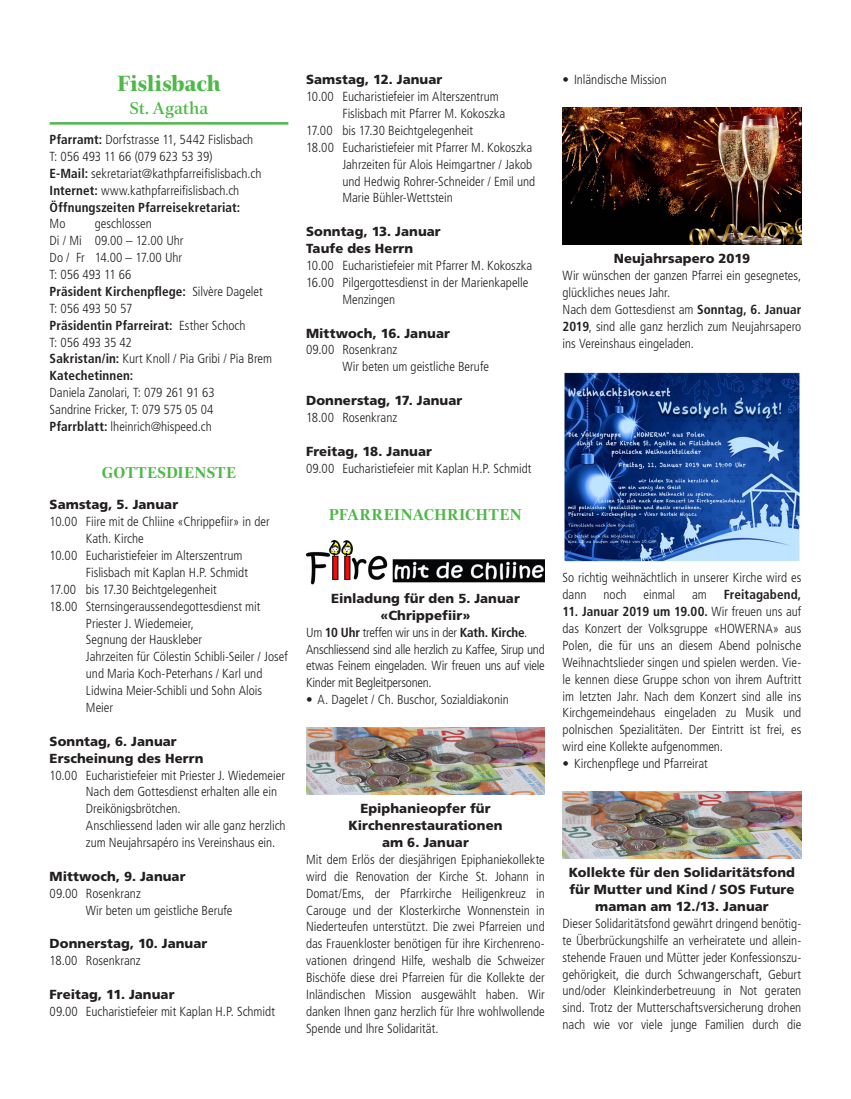
<style>
.page{position:relative;width:851px;height:1099px;background:#fff}
.page>*{position:absolute;margin:0;border:0;box-sizing:border-box;transform-origin:0 0}
.K3_Pfarrei_Kopf{font:800 22.5px "Civita";letter-spacing:-.015em;color:#4eb848}
.K3_Pfarrei_Kopf-2{font:500 17.5px "Civita";letter-spacing:-.005em;color:#4eb848}
._61_Kalender_Titel_I{font:700 16.12px "Civita";letter-spacing:.005em;color:#4eb848}
.M3_Mitteilungen_Inha{font:300 condensed 13.12px/16.9px "Frutiger LT Std";color:#231f20;text-align:justify}
.K8_Gottesdienst_Term{font:300 condensed 13.12px/16.9px "Frutiger LT Std";color:#231f20}
.K4_Pfarrei_Adresskop{font:300 condensed 13.12px/16.9px "Frutiger LT Std";color:#231f20}
.K7_Gottesdienst_Datu{font:900 13.12px "Frutiger LT Std";letter-spacing:.005em;color:#231f20}
.M2_Mitteilungen_Unte{font:900 13.12px/16.9px "Frutiger LT Std";letter-spacing:.005em;color:#231f20;text-align:center}
.M33_Mitteilungen_Inh{font:300 condensed 13.12px/16.9px "Frutiger LT Std";letter-spacing:-.02em;color:#231f20;text-align:justify}
.M4_Mitteilung_Aufzäl{font:300 condensed 13.12px "Frutiger LT Std";color:#231f20}
.K4_Pfarrei_Adresskop-2{font:700 condensed 13.12px/16.9px "Frutiger LT Std";letter-spacing:.005em;color:#231f20}
.K4_Pfarrei_Adresskop-3{font:300 condensed 13.12px/16.9px "Frutiger LT Std";letter-spacing:-.02em;color:#231f20}
.M3_Mitteilungen_Inha-2{font:700 condensed 13.12px "Frutiger LT Std";letter-spacing:.005em;color:#231f20}
.s1{font-weight:700}
.s2{font-weight:300}
</style>
<div class="page">
<hr style="left:50px;top:122px;width:238px;height:3px;background:#4eb848">
<img style="left:562px;top:107px;width:239px;height:138px">
<img style="left:564px;top:372px;width:236px;height:190px">
<img style="left:562px;top:791px;width:239px;height:67px">
<img style="left:306px;top:540px;width:238px;height:44px">
<img style="left:306px;top:727px;width:238px;height:67px">
<p class="K3_Pfarrei_Kopf" style="left:117px;top:68px;width:105px">Fislisbach</p>
<p class="K3_Pfarrei_Kopf-2" style="left:129px;top:96px;width:80px">St. Agatha</p>
<p class="K4_Pfarrei_Adresskop" style="left:50px;top:131px;width:213px"><span class="s1">Pfarramt:</span> Dorfstrasse 11, 5442 Fislisbach<br>T: 056 493 11 66 (079 623 53 39)<br><span class="s1">E-Mail:</span> sekretariat@kathpfarreifislisbach.ch</p>
<p class="K4_Pfarrei_Adresskop" style="left:50px;top:182px;width:191px"><span class="s1">Internet:</span> www.kathpfarreifislisbach.ch</p>
<p class="K4_Pfarrei_Adresskop-2" style="left:50px;top:198px;width:192px">Öffnungszeiten Pfarreisekretariat:<br><span class="s2">Mo</span></p>
<p class="K4_Pfarrei_Adresskop" style="left:95px;top:215px;width:59px">geschlossen</p>
<p class="K4_Pfarrei_Adresskop" style="left:50px;top:232px;width:135px;text-align:justify">Di / Mi 09.00 – 12.00 Uhr Do / Fr 14.00 – 17.00 Uhr T: 056 493 11 66</p>
<p class="K4_Pfarrei_Adresskop" style="left:50px;top:283px;width:215px"><span class="s1">Präsident Kirchenpflege:</span> Silvère Dagelet<br>T: 056 493 50 57</p>
<p class="K4_Pfarrei_Adresskop-3" style="left:50px;top:317px;width:197px"><span class="s1">Präsidentin Pfarreirat:</span> Esther Schoch<br>T: 056 493 35 42</p>
<p class="K4_Pfarrei_Adresskop" style="left:50px;top:350px;width:224px"><span class="s1">Sakristan/in:</span> Kurt Knoll / Pia Gribi / Pia Brem</p>
<p class="K4_Pfarrei_Adresskop-2" style="left:50px;top:367px;width:85px">Katechetinnen:</p>
<p class="K4_Pfarrei_Adresskop" style="left:50px;top:384px;width:167px">Daniela Zanolari, T: 079 261 91 63</p>
<p class="K4_Pfarrei_Adresskop" style="left:50px;top:401px;width:165px">Sandrine Fricker, T: 079 575 05 04</p>
<p class="K4_Pfarrei_Adresskop" style="left:50px;top:418px;width:164px"><span class="s1">Pfarrblatt:</span> lheinrich@hispeed.ch</p>
<p class="_61_Kalender_Titel_I" style="left:102px;top:462px;width:136px">GOTTESDIENSTE</p>
<p class="K7_Gottesdienst_Datu" style="left:50px;top:497px;width:130px">Samstag, 5. Januar</p>
<p class="K8_Gottesdienst_Term" style="left:86px;top:513px;width:185px;text-indent:-36px">10.00 Fiire mit de Chliine «Chrippefiir» in der<br>Kath. Kirche</p>
<p class="K8_Gottesdienst_Term" style="left:86px;top:547px;width:164px;text-indent:-36px">10.00 Eucharistiefeier im Alterszentrum<br>Fislisbach mit Kaplan H.P. Schmidt</p>
<p class="K8_Gottesdienst_Term" style="left:50px;top:581px;width:169px">17.00 bis 17.30 Beichtgelegenheit</p>
<p class="K8_Gottesdienst_Term" style="left:86px;top:598px;width:203px;text-indent:-36px">18.00 Sternsingeraussendegottesdienst mit<br>Priester J. Wiedemeier,<br>Segnung der Hauskleber<br>Jahrzeiten für Cölestin Schibli-Seiler / Josef und Maria Koch-Peterhans / Karl und<br>Lidwina Meier-Schibli und Sohn Alois<br>Meier</p>
<p class="K7_Gottesdienst_Datu" style="left:50px;top:733px;width:129px">Sonntag, 6. Januar</p>
<p class="K7_Gottesdienst_Datu" style="left:50px;top:750px;width:155px">Erscheinung des Herrn</p>
<p class="K8_Gottesdienst_Term" style="left:86px;top:766px;width:201px;text-indent:-36px">10.00 Eucharistiefeier mit Priester J. Wiedemeier Nach dem Gottesdienst erhalten alle ein Dreikönigsbrötchen.<br>Anschliessend laden wir alle ganz herzlich zum Neujahrsapéro ins Vereinshaus ein.</p>
<p class="K7_Gottesdienst_Datu" style="left:50px;top:868px;width:137px">Mittwoch, 9. Januar</p>
<p class="K8_Gottesdienst_Term" style="left:86px;top:884px;width:148px;text-indent:-36px">09.00 Rosenkranz<br>Wir beten um geistliche Berufe</p>
<p class="K7_Gottesdienst_Datu" style="left:50px;top:935px;width:159px">Donnerstag, 10. Januar</p>
<p class="K8_Gottesdienst_Term" style="left:50px;top:952px;width:93px">18.00 Rosenkranz</p>
<p class="K7_Gottesdienst_Datu" style="left:50px;top:986px;width:126px">Freitag, 11. Januar</p>
<p class="K8_Gottesdienst_Term" style="left:50px;top:1003px;width:227px">09.00 Eucharistiefeier mit Kaplan H.P. Schmidt</p>
<p class="K7_Gottesdienst_Datu" style="left:306px;top:72px;width:138px">Samstag, 12. Januar</p>
<p class="K8_Gottesdienst_Term" style="left:342px;top:88px;width:164px;text-indent:-36px">10.00 Eucharistiefeier im Alterszentrum<br>Fislisbach mit Pfarrer M. Kokoszka</p>
<p class="K8_Gottesdienst_Term" style="left:306px;top:122px;width:169px">17.00 bis 17.30 Beichtgelegenheit</p>
<p class="K8_Gottesdienst_Term" style="left:342px;top:139px;width:194px;text-indent:-36px">18.00 Eucharistiefeier mit Pfarrer M. Kokoszka Jahrzeiten für Alois Heimgartner / Jakob und Hedwig Rohrer-Schneider / Emil und Marie Bühler-Wettstein</p>
<p class="K7_Gottesdienst_Datu" style="left:306px;top:224px;width:136px">Sonntag, 13. Januar</p>
<p class="K7_Gottesdienst_Datu" style="left:306px;top:240px;width:109px">Taufe des Herrn</p>
<p class="K8_Gottesdienst_Term" style="left:306px;top:257px;width:227px">10.00 Eucharistiefeier mit Pfarrer M. Kokoszka</p>
<p class="K8_Gottesdienst_Term" style="left:342px;top:274px;width:187px;text-indent:-36px">16.00 Pilgergottesdienst in der Marienkapelle<br>Menzingen</p>
<p class="K7_Gottesdienst_Datu" style="left:306px;top:325px;width:145px">Mittwoch, 16. Januar</p>
<p class="K8_Gottesdienst_Term" style="left:342px;top:341px;width:148px;text-indent:-36px">09.00 Rosenkranz<br>Wir beten um geistliche Berufe</p>
<p class="K7_Gottesdienst_Datu" style="left:306px;top:392px;width:158px">Donnerstag, 17. Januar</p>
<p class="K8_Gottesdienst_Term" style="left:306px;top:409px;width:93px">18.00 Rosenkranz</p>
<p class="K7_Gottesdienst_Datu" style="left:306px;top:443px;width:127px">Freitag, 18. Januar</p>
<p class="K8_Gottesdienst_Term" style="left:306px;top:460px;width:227px">09.00 Eucharistiefeier mit Kaplan H.P. Schmidt</p>
<p class="_61_Kalender_Titel_I" style="left:329px;top:504px;width:194px">PFARREINACHRICHTEN</p>
<p class="M4_Mitteilung_Aufzäl" style="left:562px;top:72px;width:106px">• Inländische Mission</p>
<p class="M2_Mitteilungen_Unte" style="left:613px;top:250px;width:138px">Neujahrsapero 2019</p>
<p class="M3_Mitteilungen_Inha" style="left:562px;top:267px;width:240px">Wir wünschen der ganzen Pfarrei ein gesegnetes, glückliches neues Jahr.</p>
<p class="M3_Mitteilungen_Inha" style="left:562px;top:301px;width:240px">Nach dem Gottesdienst am <span class="s1">Sonntag, 6. Januar 2019</span>, sind alle ganz herzlich zum Neujahrsapero ins Vereinshaus eingeladen.</p>
<p class="M2_Mitteilungen_Unte" style="left:331px;top:589px;width:190px">Einladung für den 5. Januar «Chrippefiir»</p>
<p class="M33_Mitteilungen_Inh" style="left:306px;top:624px;width:223px">Um <span class="s1">10 Uhr</span> treffen wir uns in der <span class="s1">Kath. Kirche</span>.</p>
<p class="M33_Mitteilungen_Inh" style="left:306px;top:640px;width:240px">Anschliessend sind alle herzlich zu Kaffee, Sirup und etwas Feinem eingeladen. Wir freuen uns auf viele Kinder mit Begleitpersonen.</p>
<p class="M4_Mitteilung_Aufzäl" style="left:306px;top:692px;width:204px">• A. Dagelet / Ch. Buschor, Sozialdiakonin</p>
<p class="M2_Mitteilungen_Unte" style="left:348px;top:800px;width:155px">Epiphanieopfer für<br>Kirchenrestaurationen am 6. Januar</p>
<p class="M3_Mitteilungen_Inha" style="left:306px;top:851px;width:240px">Mit dem Erlös der diesjährigen Epiphaniekollekte wird die Renovation der Kirche St. Johann in Domat/Ems, der Pfarrkirche Heiligenkreuz in Carouge und der Klosterkirche Wonnenstein in Niederteufen unterstützt. Die zwei Pfarreien und das Frauenkloster benötigen für ihre Kirchenreno&shy;vationen dringend Hilfe, weshalb die Schweizer Bischöfe diese drei Pfarreien für die Kollekte der Inländischen Mission ausgewählt haben. Wir danken Ihnen ganz herzlich für Ihre wohlwollende Spende und Ihre Solidarität.</p>
<p class="M3_Mitteilungen_Inha" style="left:562px;top:569px;width:240px">So richtig weihnächtlich in unserer Kirche wird es dann</p>
<p class="M3_Mitteilungen_Inha" style="left:603px;top:586px;width:25px">noch</p>
<p class="M3_Mitteilungen_Inha" style="left:643px;top:586px;width:33px">einmal</p>
<p class="M3_Mitteilungen_Inha" style="left:692px;top:586px;width:16px">am</p>
<p class="M3_Mitteilungen_Inha-2" style="left:723px;top:587px;width:79px">Freitagabend,</p>
<p class="M3_Mitteilungen_Inha" style="left:562px;top:603px;width:240px"><span class="s1">11. Januar 2019 um 19.00.</span> Wir freuen uns auf das Konzert der Volksgruppe «HOWERNA» aus Polen, die für uns an diesem Abend polnische Weihnachtslieder singen und spielen werden. Vie&shy;le kennen diese Gruppe schon von ihrem Auftritt im letzten Jahr. Nach dem Konzert sind alle ins Kirchgemeindehaus eingeladen zu Musik und polnischen Spezialitäten. Der Eintritt ist frei, es wird eine Kollekte aufgenommen.</p>
<p class="M4_Mitteilung_Aufzäl" style="left:562px;top:756px;width:147px">• Kirchenpflege und Pfarreirat</p>
<p class="M2_Mitteilungen_Unte" style="left:568px;top:864px;width:228px">Kollekte für den Solidaritätsfond für Mutter und Kind / SOS Future maman am 12./13. Januar</p>
<p class="M3_Mitteilungen_Inha" style="left:562px;top:915px;width:240px">Dieser Solidaritätsfond gewährt dringend benötig&shy;te Überbrückungshilfe an verheiratete und allein&shy;stehende Frauen und Mütter jeder Konfessionszu&shy;gehörigkeit, die durch Schwangerschaft, Geburt und/oder Kleinkinderbetreuung in Not geraten sind. Trotz der Mutterschaftsversicherung drohen nach wie vor viele junge Familien durch die</p>
</div>
